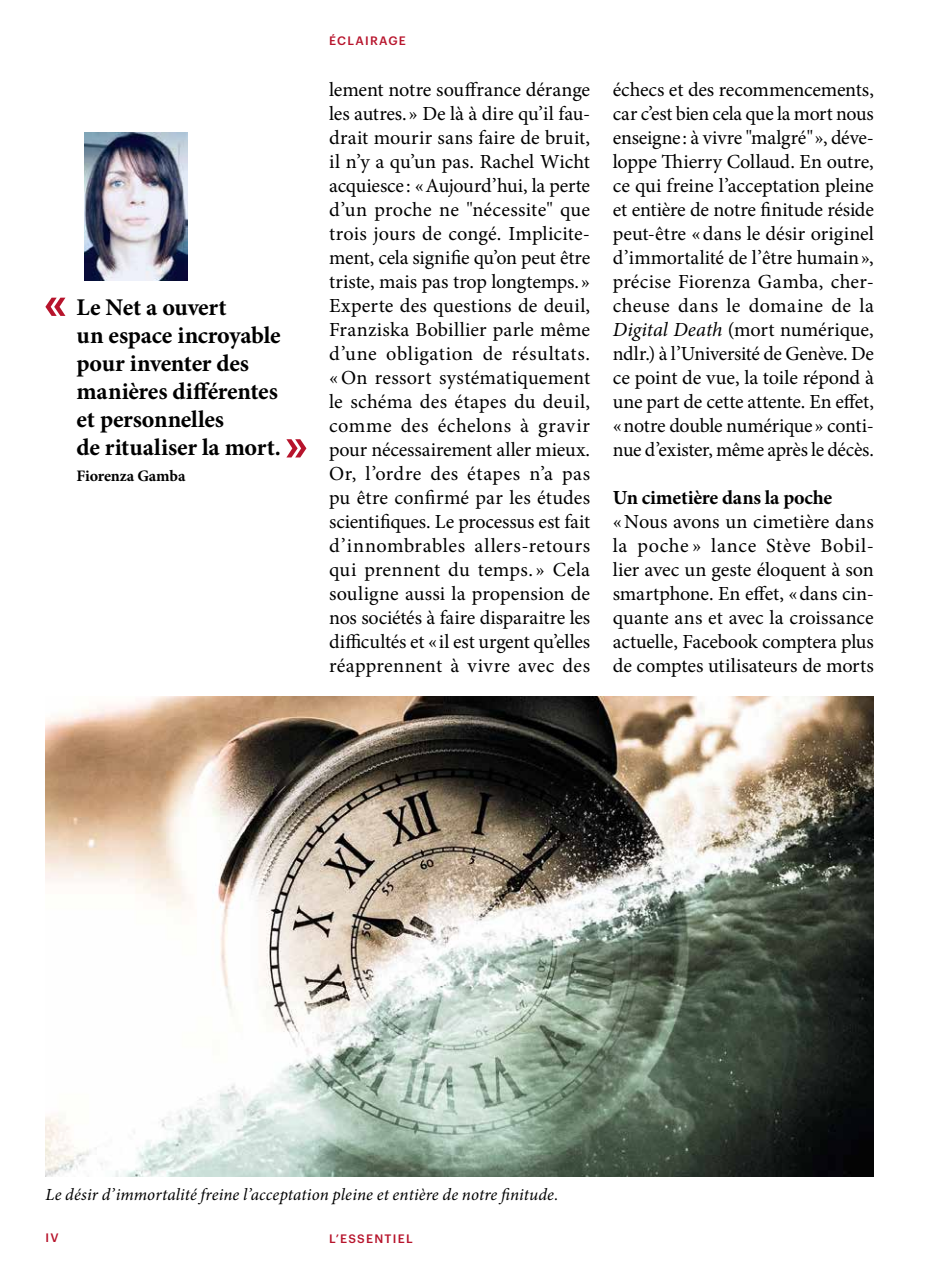
<style>
.page{position:relative;width:942px;height:1276px;background:#fff}
.page>*{position:absolute;margin:0;border:0;box-sizing:border-box;transform-origin:0 0}
.t1{font:700 24px/28px "Minion Pro";letter-spacing:-.01em;color:#000}
.t2{font:20px/24px "Minion Pro";letter-spacing:-.01em;color:#000;text-align:justify}
.t3{font:700 20px "Minion Pro";letter-spacing:-.01em;color:#000}
.t4{font:italic 17px "Minion Pro";letter-spacing:.005em;color:#000}
.t5{font:700 16px "Minion Pro";letter-spacing:-.015em;color:#000}
.t6{font:500 12px "Graphik";letter-spacing:.105em;color:#b7142c}
.s1{font-style:italic}
</style>
<div class="page">
<svg style="left:45px;top:298px;width:20px;height:18px"></svg>
<svg style="left:286px;top:439px;width:20px;height:18px"></svg>
<img style="left:84px;top:133px;width:104px;height:147px">
<img style="left:45px;top:696px;width:828px;height:480px">
<p class="t1" style="left:77px;top:293px;width:206px">Le Net a ouvert<br>un espace incroyable pour inventer des manières différentes et personnelles<br>de ritualiser la mort.</p>
<p class="t5" style="left:77px;top:465px;width:110px">Fiorenza Gamba</p>
<p class="t6" style="left:329px;top:31px;width:78px">ÉCLAIRAGE</p>
<p class="t2" style="left:329px;top:78px;width:262px">lement notre souffrance dérange les autres.» De là à dire qu’il fau&shy;drait mourir sans faire de bruit, il n’y a qu’un pas. Rachel Wicht acquiesce: «Aujourd’hui, la perte d’un proche ne "nécessite" que trois jours de congé. Implicite&shy;ment, cela signifie qu’on peut être triste, mais pas trop longtemps.» Experte des questions de deuil, Franziska Bobillier parle même d’une obligation de résultats. «On ressort systématiquement le schéma des étapes du deuil, comme des échelons à gravir pour nécessairement aller mieux.<br>Or, l’ordre des étapes n’a pas pu être confirmé par les études scientifiques. Le processus est fait d’innombrables allers-retours qui prennent du temps. » Cela souligne aussi la propension de nos sociétés à faire disparaitre les difficultés et «il est urgent qu’elles réapprennent à vivre avec des</p>
<p class="t2" style="left:612px;top:78px;width:262px">échecs et des recommencements, car c’est bien cela que la mort nous enseigne: à vivre "malgré"», déve&shy;loppe Thierry Collaud. En outre, ce qui freine l’acceptation pleine et entière de notre finitude réside peut-être «dans le désir originel d’immortalité de l’être humain», précise Fiorenza Gamba, cher&shy;cheuse dans le domaine de la <span class="s1">Digital Death</span> (mort numérique, ndlr.) à l’Université de Genève. De ce point de vue, la toile répond à une part de cette attente. En effet, «notre double numérique» conti&shy;nue d’exister, même après le décès.</p>
<p class="t3" style="left:612px;top:484px;width:221px">Un cimetière dans la poche</p>
<p class="t2" style="left:612px;top:510px;width:262px">«Nous avons un cimetière dans la poche » lance Stève Bobil&shy;lier avec un geste éloquent à son smartphone. En effet, «dans cin&shy;quante ans et avec la croissance actuelle, Facebook comptera plus de comptes utilisateurs de morts</p>
<p class="t4" style="left:45px;top:1183px;width:514px">Le désir d’immortalité freine l’acceptation pleine et entière de notre finitude.</p>
<p class="t6" style="left:45px;top:1228px;width:15px">IV</p>
<p class="t6" style="left:329px;top:1229px;width:85px">L’ESSENTIEL</p>
</div>
